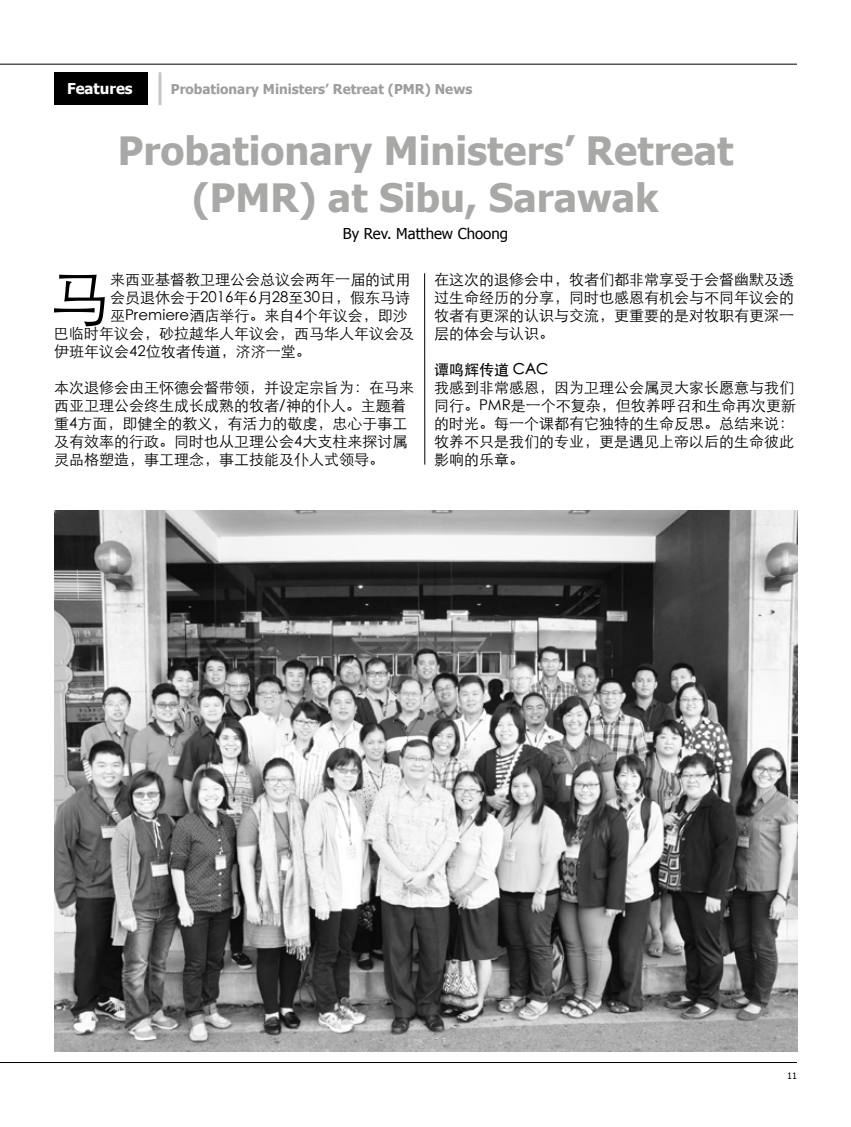
<style>
.page{position:relative;width:851px;height:1127px;background:#fff}
.page>*{position:absolute;margin:0;border:0;box-sizing:border-box;transform-origin:0 0}
.t1{font:300 61.2px "ST Heiti SC";color:#000}
.t2{font:700 39px/46.8px "Tahoma";color:#a8a8a7;text-align:center}
.t3{font:300 15px/18px "ST Heiti SC";color:#000;text-align:justify}
.t4{font:15px "Tahoma";color:#000}
.t5{font:700 15px "Tahoma";color:#fff}
.t6{font:500 15px "ST Heiti SC";color:#000}
.t7{font:700 13.5px "Tahoma";color:#9d9d9c}
.t8{font:9px "Tahoma";color:#000}
</style>
<div class="page">
<hr style="left:0;top:64px;width:796px;height:1px;background:#000">
<hr style="left:0;top:1062px;width:796px;height:1px;background:#000">
<hr style="left:158px;top:72px;width:3px;height:33px;background:#c6c6c6">
<div style="left:54px;top:72px;width:93px;height:33px;background:#000"></div>
<img style="left:54px;top:511px;width:743px;height:540px">
<hr style="left:424px;top:273px;width:1px;height:192px;background:#000">
<p class="t5" style="left:67px;top:78px;width:67px">Features</p>
<p class="t7" style="left:171px;top:80px;width:303px">Probationary Ministers’ Retreat (PMR) News</p>
<h2 class="t2" style="left:118px;top:125px;width:617px">Probationary Ministers’ Retreat (PMR) at Sibu, Sarawak</h2>
<p class="t4" style="left:343px;top:223px;width:167px">By Rev. Matthew Choong</p>
<h1 class="t1" style="left:49px;top:246px;width:63px">马</h1>
<p class="t3" style="left:110px;top:269px;width:301px">来西亚基督教卫理公会总议会两年一届的试用</p>
<p class="t3" style="left:434px;top:269px;width:361px">在这次的退修会中，牧者们都非常享受于会督幽默及透过生命经历的分享，同时也感恩有机会与不同年议会的牧者有更深的认识与交流，更重要的是对牧职有更深一层的体会与认识。</p>
<p class="t6" style="left:434px;top:361px;width:116px">谭鸣辉传道 CAC</p>
<p class="t3" style="left:434px;top:377px;width:363px">我感到非常感恩，因为卫理公会属灵大家长愿意与我们同行。PMR是一个不复杂，但牧养呼召和生命再次更新的时光。每一个课都有它独特的生命反思。总结来说：牧养不只是我们的专业，更是遇见上帝以后的生命彼此影响的乐章。</p>
<p class="t3" style="left:110px;top:287px;width:301px">会员退休会于2016年6月28至30日，假东马诗</p>
<p class="t3" style="left:110px;top:305px;width:299px">巫Premiere酒店举行。来自4个年议会，即沙</p>
<p class="t3" style="left:54px;top:323px;width:361px">巴临时年议会，砂拉越华人年议会，西马华人年议会及</p>
<p class="t3" style="left:54px;top:341px;width:258px">伊班年议会42位牧者传道，济济一堂。</p>
<p class="t3" style="left:54px;top:377px;width:361px;text-align:left">本次退修会由王怀德会督带领，并设定宗旨为：在马来西亚卫理公会终生成长成熟的牧者/神的仆人。主题着重4方面，即健全的教义，有活力的敬虔，忠心于事工及有效率的行政。同时也从卫理公会4大支柱来探讨属灵品格塑造，事工理念，事工技能及仆人式领导。</p>
<p class="t8" style="left:787px;top:1069px;width:11px">11</p>
</div>
